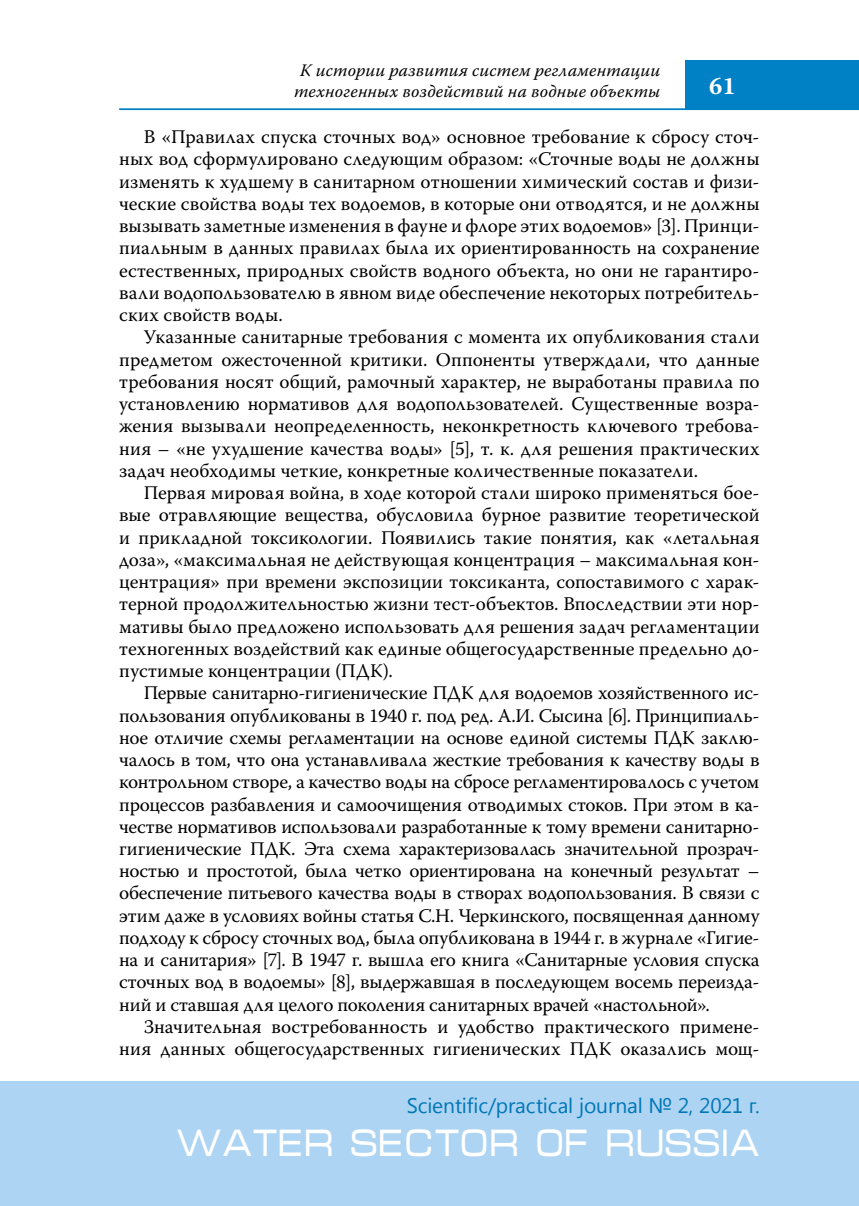
<style>
.page{position:relative;width:859px;height:1206px;background:#fff}
.page>*{position:absolute;margin:0;border:0;box-sizing:border-box;transform-origin:0 0}
.t1{font:38.5px "Micra C";color:#fff;scale:.83 1}
.t2{font:700 24.5px "Warnock Pro";color:#fff}
.t3{font:21px "Segoe UI";letter-spacing:-.005em;color:#0077b6}
.t4{font:19.25px/22.2px "Warnock Pro";letter-spacing:.005em;color:#000;text-align:justify}
.t5{font:italic 17.5px/21px "Warnock Pro";letter-spacing:.01em;color:#000;text-align:center}
</style>
<div class="page">
<hr style="left:119px;top:108px;width:739px;height:2px;background:#0080c5">
<div style="left:685px;top:60px;width:173px;height:50px;background:#0080c5"></div>
<div style="left:0;top:1081px;width:858px;height:124px;background:#add4f3"></div>
<p class="t5" style="left:294px;top:59px;width:368px">К истории развития систем регламентации техногенных воздействий на водные объекты</p>
<p class="t2" style="left:708px;top:71px;width:28px">61</p>
<p class="t4" style="left:119px;top:125px;width:641px;text-indent:25px">В «Правилах спуска сточных вод» основное требование к сбросу сточ&shy;ных вод сформулировано следующим образом: «Сточные воды не должны изменять к худшему в санитарном отношении химический состав и физи&shy;ческие свойства воды тех водоемов, в которые они отводятся, и не должны вызывать заметные изменения в фауне и флоре этих водоемов» [3]. Принци&shy;пиальным в данных правилах была их ориентированность на сохранение естественных, природных свойств водного объекта, но они не гарантиро&shy;вали водопользователю в явном виде обеспечение некоторых потребитель&shy;ских свойств воды.</p>
<p class="t4" style="left:119px;top:325px;width:641px;text-indent:25px">Указанные санитарные требования с момента их опубликования стали предметом ожесточенной критики. Оппоненты утверждали, что данные требования носят общий, рамочный характер, не выработаны правила по установлению нормативов для водопользователей. Существенные возра&shy;жения вызывали неопределенность, неконкретность ключевого требова&shy;ния – «не ухудшение качества воды» [5], т. к. для решения практических задач необходимы четкие, конкретные количественные показатели.</p>
<p class="t4" style="left:119px;top:481px;width:641px;text-indent:25px">Первая мировая война, в ходе которой стали широко применяться бое&shy;вые отравляющие вещества, обусловила бурное развитие теоретической и прикладной токсикологии. Появились такие понятия, как «летальная доза», «максимальная не действующая концентрация – максимальная кон&shy;центрация» при времени экспозиции токсиканта, сопоставимого с харак&shy;терной продолжительностью жизни тест-объектов. Впоследствии эти нор&shy;мативы было предложено использовать для решения задач регламентации техногенных воздействий как единые общегосударственные предельно до&shy;пустимые концентрации (ПДК).</p>
<p class="t4" style="left:119px;top:681px;width:641px;text-indent:25px">Первые санитарно-гигиенические ПДК для водоемов хозяйственного ис&shy;пользования опубликованы в 1940 г. под ред. А.И. Сысина [6]. Принципиаль&shy;ное отличие схемы регламентации на основе единой системы ПДК заклю&shy;чалось в том, что она устанавливала жесткие требования к качеству воды в контрольном створе, а качество воды на сбросе регламентировалось с учетом процессов разбавления и самоочищения отводимых стоков. При этом в ка&shy;честве нормативов использовали разработанные к тому времени санитарно&shy;гигиенические ПДК. Эта схема характеризовалась значительной прозрач&shy;ностью и простотой, была четко ориентирована на конечный результат – обеспечение питьевого качества воды в створах водопользования. В связи с этим даже в условиях войны статья С.Н. Черкинского, посвященная данному подходу к сбросу сточных вод, была опубликована в 1944 г. в журнале «Гигие&shy;на и санитария» [7]. В 1947 г. вышла его книга «Санитарные условия спуска сточных вод в водоемы» [8], выдержавшая в последующем восемь переизда&shy;ний и ставшая для целого поколения санитарных врачей «настольной».</p>
<p class="t4" style="left:119px;top:1015px;width:641px;text-align:right">Значительная востребованность и удобство практического примене&shy;ния данных общегосударственных гигиенических ПДК оказались мощ-</p>
<p class="t3" style="left:406px;top:1090px;width:354px">scientific/practical journal № 2, 2021 г.</p>
<h1 class="t1" style="left:175px;top:1126px;width:705px">WATER SECTOR OF RUSSIA</h1>
</div>
